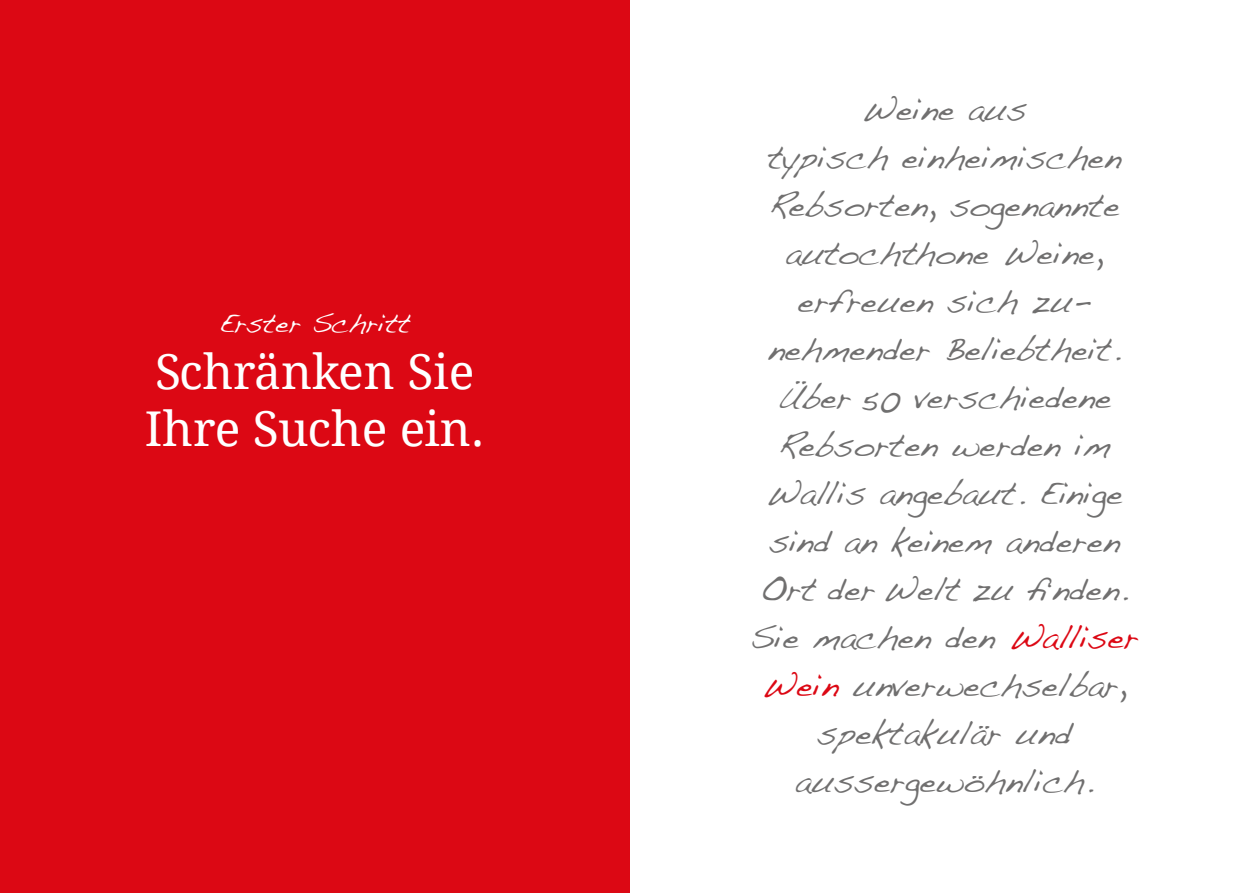
<style>
.page{position:relative;width:1259px;height:893px;background:#fff}
.page>*{position:absolute;margin:0;border:0;box-sizing:border-box;transform-origin:0 0}
.t1{font:48px/57px "Droid Serif";color:#fff}
.t2{font:33px/48px "Handwriting Dakota";color:#706f6f;text-align:center}
.t3{font:27px "Handwriting Dakota";color:#fff}
.s1{color:#dc0814}
</style>
<div class="page">
<div style="left:0;top:0;width:629px;height:893px;background:#dc0814"></div>
<p class="t3" style="left:219px;top:307px;width:193px">Erster Schritt</p>
<h1 class="t1" style="left:145px;top:344px;width:341px">Schränken Sie<br>Ihre Suche ein.</h1>
<p class="t2" style="left:750px;top:85px;width:390px">Weine aus<br>typisch einheimischen<br>Rebsorten, sogenannte autochthone Weine, erfreuen sich zu&shy;nehmender Beliebtheit.<br>Über 50 verschiedene<br>Rebsorten werden im<br>Wallis angebaut. Einige sind an keinem anderen<br>Ort der Welt zu finden.<br>Sie machen den <span class="s1">Walliser<br>Wein</span> unverwechselbar, spektakulär und aussergewöhnlich.</p>
</div>
